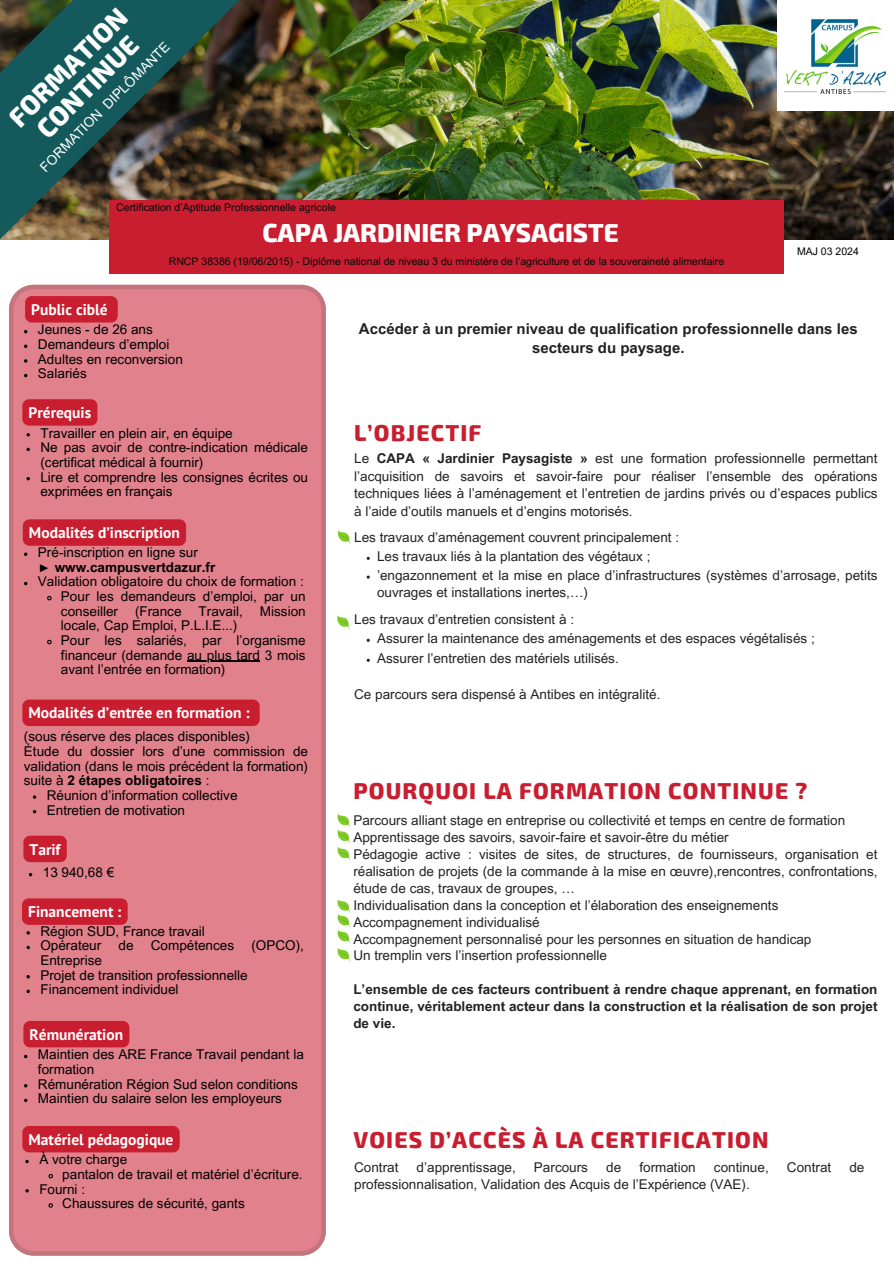
<style>
.page{position:relative;width:894px;height:1264px;background:#fff}
.page>*{position:absolute;margin:0;border:0;box-sizing:border-box;transform-origin:0 0}
.t1{font:800 26.4px/27.8px "Exo 2";color:#fff;text-align:center}
.t2{font:800 25.5px "Exo 2";color:#fff}
.t3{font:800 22.5px "Exo 2";letter-spacing:.05em;color:#c91e30}
.t4{font:700 15.45px "PT Sans";color:#fff}
.t5{font:700 15px/19.2px "Arial MT Pro";color:#222;text-align:center}
.t6{font:13.5px/16.8px "Arial MT Pro";color:#222}
.t7{font:13.5px/14.7px "Arial MT Pro";color:#000}
.t8{font:700 13.5px/17px "Arial MT Pro";color:#222;text-align:justify}
.t9{font:700 13.5px "Arial MT Pro";color:#000}
.t10{font:13.5px "Arial MT Pro";color:#fff}
.t11{font:10.5px "Arial MT Pro";color:#080808}
.t12{font:10.5px "Arial MT Pro";color:#000}
.s1{font-family:"Liberation Serif";font-weight:400}
.s2{font-weight:400}
.s3{font-weight:700}
</style>
<div class="page">
<img style="left:270px;top:0;width:623px;height:240px">
<div style="left:777px;top:0;width:116px;height:111px;background:#fff"></div>
<img style="left:784px;top:19px;width:101px;height:74px">
<div style="left:109px;top:200px;width:675px;height:73px;background:#c91e30"></div>
<svg style="left:0;top:0;width:270px;height:240px;background:#40453f"></svg>
<div style="left:9px;top:285px;width:316px;height:970px;background:#e0818b"></div>
<svg style="left:337px;top:530px;width:13px;height:13px"></svg>
<svg style="left:337px;top:615px;width:13px;height:15px"></svg>
<svg style="left:24px;top:344px;width:3px;height:4px"></svg>
<svg style="left:24px;top:552px;width:3px;height:4px"></svg>
<svg style="left:46px;top:595px;width:6px;height:6px"></svg>
<svg style="left:46px;top:639px;width:6px;height:6px"></svg>
<hr style="left:187px;top:660px;width:73px;height:1px;background:#000">
<svg style="left:26px;top:931px;width:4px;height:3px"></svg>
<svg style="left:26px;top:945px;width:4px;height:4px"></svg>
<svg style="left:26px;top:975px;width:4px;height:3px"></svg>
<svg style="left:26px;top:989px;width:4px;height:4px"></svg>
<svg style="left:24px;top:1054px;width:3px;height:4px"></svg>
<svg style="left:24px;top:1098px;width:3px;height:4px"></svg>
<svg style="left:26px;top:433px;width:4px;height:3px"></svg>
<svg style="left:26px;top:448px;width:4px;height:3px"></svg>
<svg style="left:26px;top:477px;width:4px;height:3px"></svg>
<div style="left:25px;top:296px;width:93px;height:26px;background:#c91e30"></div>
<div style="left:22px;top:399px;width:75px;height:26px;background:#c91e30"></div>
<svg style="left:23px;top:519px;width:163px;height:27px;background:#c92032"></svg>
<div style="left:22px;top:699px;width:237px;height:27px;background:#c91e30"></div>
<svg style="left:23px;top:835px;width:44px;height:27px"></svg>
<div style="left:22px;top:898px;width:106px;height:26px;background:#c91e30"></div>
<div style="left:23px;top:1020px;width:106px;height:27px;background:#c91e30"></div>
<div style="left:22px;top:1125px;width:158px;height:27px;background:#c91e30"></div>
<svg style="left:25px;top:1159px;width:4px;height:4px"></svg>
<svg style="left:48px;top:1172px;width:6px;height:7px"></svg>
<svg style="left:25px;top:1189px;width:4px;height:3px"></svg>
<svg style="left:48px;top:1202px;width:6px;height:6px"></svg>
<svg style="left:337px;top:814px;width:13px;height:47px"></svg>
<svg style="left:337px;top:899px;width:13px;height:63px"></svg>
<h1 class="t1" style="left:2px;top:111px;width:157px;rotate:-45deg">FORMATION<br>CONTINUE</h1>
<p class="t10" style="left:39px;top:165px;width:178px;rotate:-45deg">FORMATION DIPLÔMANTE</p>
<p class="t11" style="left:116px;top:203px;width:221px">Certification d’Aptitude Professionnelle agricole</p>
<p class="t4" style="left:31px;top:299px;width:78px">Public ciblé</p>
<p class="t2" style="left:262px;top:216px;width:358px">CAPA JARDINIER PAYSAGISTE</p>
<p class="t11" style="left:169px;top:258px;width:556px">RNCP 38386 (19/06/2015) - Diplôme national de niveau 3 du ministère de l’agriculture et de la souveraineté alimentaire</p>
<p class="t12" style="left:796px;top:247px;width:63px">MAJ 03 2024</p>
<p class="t7" style="left:38px;top:324px;width:146px">Jeunes - de 26 ans<br>Demandeurs d’emploi<br>Adultes en reconversion<br>Salariés</p>
<p class="t4" style="left:29px;top:402px;width:64px">Prérequis</p>
<p class="t7" style="left:40px;top:427px;width:269px">Travailler en plein air, en équipe<br>Ne pas avoir de contre-indication médicale (certificat médical à fournir)<br>Lire et comprendre les consignes écrites ou exprimées en français</p>
<p class="t4" style="left:29px;top:522px;width:152px">Modalités d’inscription</p>
<p class="t7" style="left:38px;top:546px;width:161px">Pré-inscription en ligne sur</p>
<p class="t9" style="left:38px;top:562px;width:179px"><span class="s1">►</span> www.campusvertdazur.fr</p>
<p class="t7" style="left:38px;top:576px;width:267px">Validation obligatoire du choix de formation :</p>
<p class="t7" style="left:61px;top:590px;width:246px">Pour les demandeurs d’emploi, par un</p>
<p class="t7" style="left:61px;top:605px;width:59px">conseiller</p>
<p class="t7" style="left:135px;top:605px;width:48px">(France</p>
<p class="t7" style="left:198px;top:605px;width:46px">Travail,</p>
<p class="t7" style="left:260px;top:605px;width:47px">Mission</p>
<p class="t7" style="left:61px;top:620px;width:246px">locale, Cap Emploi, P.L.I.E...)<br>Pour les salariés, par l’organisme financeur (demande au plus tard 3 mois avant l’entrée en formation)</p>
<p class="t4" style="left:29px;top:702px;width:222px">Modalités d’entrée en formation :</p>
<p class="t7" style="left:24px;top:731px;width:227px">(sous réserve des places disponibles)</p>
<p class="t7" style="left:24px;top:745px;width:286px">Étude du dossier lors d’une commission de</p>
<p class="t7" style="left:24px;top:760px;width:285px">validation (dans le mois précédent la formation)</p>
<p class="t9" style="left:24px;top:775px;width:187px"><span class="s2">suite à</span> 2 étapes obligatoires <span class="s2">:</span></p>
<p class="t7" style="left:47px;top:789px;width:192px">Réunion d’information collective</p>
<p class="t7" style="left:47px;top:804px;width:140px">Entretien de motivation</p>
<p class="t4" style="left:30px;top:838px;width:32px">Tarif</p>
<p class="t7" style="left:43px;top:867px;width:73px">13 940,68 €</p>
<p class="t4" style="left:28px;top:901px;width:95px">Financement :</p>
<p class="t7" style="left:40px;top:925px;width:166px">Région SUD, France travail<br>Opérateur</p>
<p class="t7" style="left:118px;top:939px;width:17px">de</p>
<p class="t7" style="left:151px;top:939px;width:85px">Compétences</p>
<p class="t7" style="left:251px;top:939px;width:54px">(OPCO),</p>
<p class="t7" style="left:40px;top:954px;width:209px">Entreprise<br>Projet de transition professionnelle<br>Financement individuel</p>
<p class="t4" style="left:30px;top:1024px;width:95px">Rémunération</p>
<p class="t7" style="left:38px;top:1048px;width:267px">Maintien des ARE France Travail pendant la formation<br>Rémunération Région Sud selon conditions Maintien du salaire selon les employeurs</p>
<p class="t4" style="left:29px;top:1129px;width:146px">Matériel pédagogique</p>
<p class="t7" style="left:39px;top:1153px;width:89px">À votre charge</p>
<p class="t7" style="left:62px;top:1168px;width:242px">pantalon de travail et matériel d’écriture.</p>
<p class="t7" style="left:39px;top:1183px;width:47px">Fourni :</p>
<p class="t7" style="left:62px;top:1197px;width:184px">Chaussures de sécurité, gants</p>
<p class="t5" style="left:359px;top:321px;width:500px">Accéder à un premier niveau de qualification professionnelle dans les secteurs du paysage.</p>
<p class="t3" style="left:354px;top:418px;width:129px">L’OBJECTIF</p>
<p class="t6" style="left:354px;top:451px;width:524px;line-height:17.5px;text-align:justify">Le <span class="s3">CAPA « Jardinier Paysagiste »</span> est une formation professionnelle permettant l’acquisition de savoirs et savoir-faire pour réaliser l’ensemble des opérations techniques liées à l’aménagement et l’entretien de jardins privés ou d’espaces publics à l’aide d’outils manuels et d’engins motorisés.</p>
<h1 class="t6" style="left:354px;top:531px;width:326px">Les travaux d’aménagement couvrent principalement :</h1>
<p class="t6" style="left:377px;top:549px;width:275px">Les travaux liés à la plantation des végétaux ;</p>
<p class="t6" style="left:377px;top:568px;width:502px;line-height:17.5px">’engazonnement et la mise en place d’infrastructures (systèmes d’arrosage, petits ouvrages et installations inertes,…)</p>
<h3 class="t6" style="left:354px;top:613px;width:221px">Les travaux d’entretien consistent à :</h3>
<p class="t6" style="left:377px;top:631px;width:439px">Assurer la maintenance des aménagements et des espaces végétalisés ;</p>
<p class="t6" style="left:377px;top:651px;width:243px">Assurer l’entretien des matériels utilisés.</p>
<p class="t6" style="left:354px;top:688px;width:308px">Ce parcours sera dispensé à Antibes en intégralité.</p>
<h3 class="t3" style="left:353px;top:776px;width:455px">POURQUOI LA FORMATION CONTINUE ?</h3>
<p class="t6" style="left:353px;top:814px;width:525px">Parcours alliant stage en entreprise ou collectivité et temps en centre de formation Apprentissage des savoirs, savoir-faire et savoir-être du métier<br>Pédagogie active : visites de sites, de structures, de fournisseurs, organisation et réalisation de projets (de la commande à la mise en œuvre),rencontres, confrontations, étude de cas, travaux de groupes, …<br>Individualisation dans la conception et l’élaboration des enseignements Accompagnement individualisé<br>Accompagnement personnalisé pour les personnes en situation de handicap<br>Un tremplin vers l’insertion professionnelle</p>
<p class="t8" style="left:353px;top:982px;width:525px">L’ensemble de ces facteurs contribuent à rendre chaque apprenant, en formation continue, véritablement acteur dans la construction et la réalisation de son projet de vie.</p>
<h3 class="t3" style="left:353px;top:1125px;width:416px">VOIES D’ACCÈS À LA CERTIFICATION</h3>
<p class="t6" style="left:354px;top:1160px;width:46px">Contrat</p>
<p class="t6" style="left:416px;top:1160px;width:101px">d’apprentissage,</p>
<p class="t6" style="left:534px;top:1160px;width:56px">Parcours</p>
<p class="t6" style="left:606px;top:1160px;width:17px">de</p>
<p class="t6" style="left:639px;top:1160px;width:58px">formation</p>
<p class="t6" style="left:713px;top:1160px;width:56px">continue,</p>
<p class="t6" style="left:786px;top:1160px;width:46px">Contrat</p>
<p class="t6" style="left:849px;top:1160px;width:17px">de</p>
<p class="t6" style="left:354px;top:1177px;width:397px">professionnalisation, Validation des Acquis de l’Expérience (VAE).</p>
</div>
